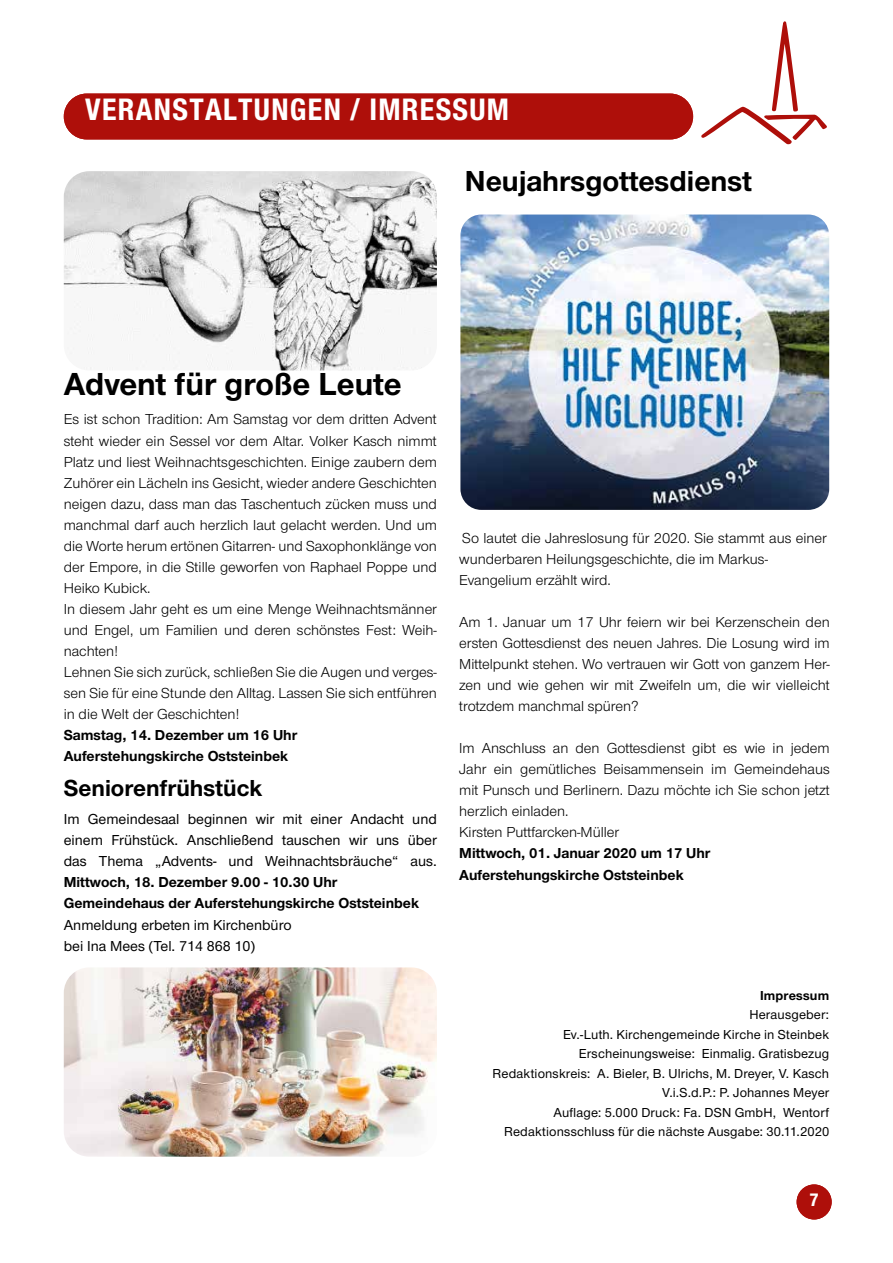
<style>
.page{position:relative;width:893px;height:1263px;background:#fff}
.page>*{position:absolute;margin:0;border:0;box-sizing:border-box;transform-origin:0 0}
.t1{font:700 33px "Nordelbica";color:#000}
.t2{font:700 condensed 30px "Helvetica Neue";letter-spacing:.045em;color:#fff}
.t3{font:700 30px "Nordelbica";color:#000}
.t4{font:30px "Myriad Pro";color:#fff}
.t5{font:700 24px "Nordelbica";color:#000}
.t6{font:700 condensed 18px "Helvetica Neue";color:#fff}
.t7{font:15px/21px "Nordelbica";color:#000}
.t8{font:700 15px/21px "Nordelbica";color:#000}
.t9{font:500 15px/21px "Nordelbica";color:#000;text-align:justify}
.t10{font:500 13.5px/19.5px "Nordelbica";letter-spacing:.01em;color:#000;text-align:right}
.t11{font:700 13.5px "Nordelbica";letter-spacing:.01em;color:#000}
</style>
<div class="page">
<svg style="left:701px;top:21px;width:126px;height:124px"></svg>
<div style="left:797px;top:1184px;width:35px;height:35px;background:#ae0f0a;border-radius:50%"></div>
<div style="left:64px;top:94px;width:629px;height:45px;background:#ae0f0a;border-radius:23px"></div>
<img style="left:64px;top:171px;width:373px;height:199px">
<img style="left:460px;top:215px;width:369px;height:295px">
<img style="left:64px;top:967px;width:373px;height:190px">
<h2 class="t2" style="left:85px;top:91px;width:425px">VERANSTALTUNGEN / IMRESSUM</h2>
<h2 class="t4" style="left:85px;top:93px;width:136px">Titelthema</h2>
<h2 class="t3" style="left:465px;top:163px;width:289px">Neujahrsgottesdienst</h2>
<h1 class="t1" style="left:64px;top:365px;width:339px">Advent für große Leute</h1>
<p class="t7" style="left:64px;top:409px;width:375px">Es ist schon Tradition: Am Samstag vor dem dritten Advent steht wieder ein Sessel vor dem Altar. Volker Kasch nimmt Platz und liest Weihnachtsgeschichten. Einige zaubern dem Zuhörer ein Lächeln ins Gesicht, wieder andere Geschichten neigen dazu, dass man das Taschentuch zücken muss und manchmal darf auch herzlich laut gelacht werden. Und um die Worte herum ertönen Gitarren- und Saxophonklänge von der Empore, in die Stille geworfen von Raphael Poppe und Heiko Kubick.<br>In diesem Jahr geht es um eine Menge Weihnachtsmänner und Engel, um Familien und deren schönstes Fest: Weih&shy;nachten!<br>Lehnen Sie sich zurück, schließen Sie die Augen und verges&shy;sen Sie für eine Stunde den Alltag. Lassen Sie sich entführen in die Welt der Geschichten!</p>
<p class="t8" style="left:64px;top:724px;width:235px">Samstag, 14. Dezember um 16 Uhr<br>Auferstehungskirche Oststeinbek</p>
<h3 class="t5" style="left:64px;top:774px;width:200px">Seniorenfrühstück</h3>
<p class="t9" style="left:64px;top:809px;width:375px">Im Gemeindesaal beginnen wir mit einer Andacht und einem Frühstück. Anschließend tauschen wir uns über das Thema „Advents- und Weihnachtsbräuche“ aus.</p>
<p class="t8" style="left:64px;top:872px;width:357px">Mittwoch, 18. Dezember 9.00 - 10.30 Uhr<br>Gemeindehaus der Auferstehungskirche Oststeinbek</p>
<p class="t9" style="left:64px;top:914px;width:229px">Anmeldung erbeten im Kirchenbüro bei Ina Mees (Tel. 714 868 10)</p>
<p class="t7" style="left:459px;top:527px;width:369px">So lautet die Jahreslosung für 2020. Sie stammt aus einer wunderbaren Heilungsgeschichte, die im Markus-<br>Evangelium erzählt wird.</p>
<p class="t7" style="left:459px;top:611px;width:372px;text-align:justify">Am 1. Januar um 17 Uhr feiern wir bei Kerzenschein den ersten Gottesdienst des neuen Jahres. Die Losung wird im Mittelpunkt stehen. Wo vertrauen wir Gott von ganzem Her&shy;zen und wie gehen wir mit Zweifeln um, die wir vielleicht trotzdem manchmal spüren?</p>
<p class="t7" style="left:459px;top:737px;width:372px">Im Anschluss an den Gottesdienst gibt es wie in jedem Jahr ein gemütliches Beisammensein im Gemeindehaus mit Punsch und Berlinern. Dazu möchte ich Sie schon jetzt herzlich einladen.<br>Kirsten Puttfarcken-Müller</p>
<p class="t8" style="left:459px;top:841px;width:253px;line-height:22.5px">Mittwoch, 01. Januar 2020 um 17 Uhr<br>Auferstehungskirche Oststeinbek</p>
<p class="t11" style="left:760px;top:987px;width:71px">Impressum</p>
<p class="t10" style="left:492px;top:1005px;width:338px">Herausgeber:<br>Ev.-Luth. Kirchengemeinde Kirche in Steinbek Erscheinungsweise: Einmalig. Gratisbezug Redaktionskreis: A. Bieler, B. Ulrichs, M. Dreyer, V. Kasch V.i.S.d.P.: P. Johannes Meyer<br>Auflage: 5.000 Druck: Fa. DSN GmbH, Wentorf Redaktionsschluss für die nächste Ausgabe: 30.11.2020</p>
<p class="t6" style="left:810px;top:1189px;width:10px">7</p>
</div>
